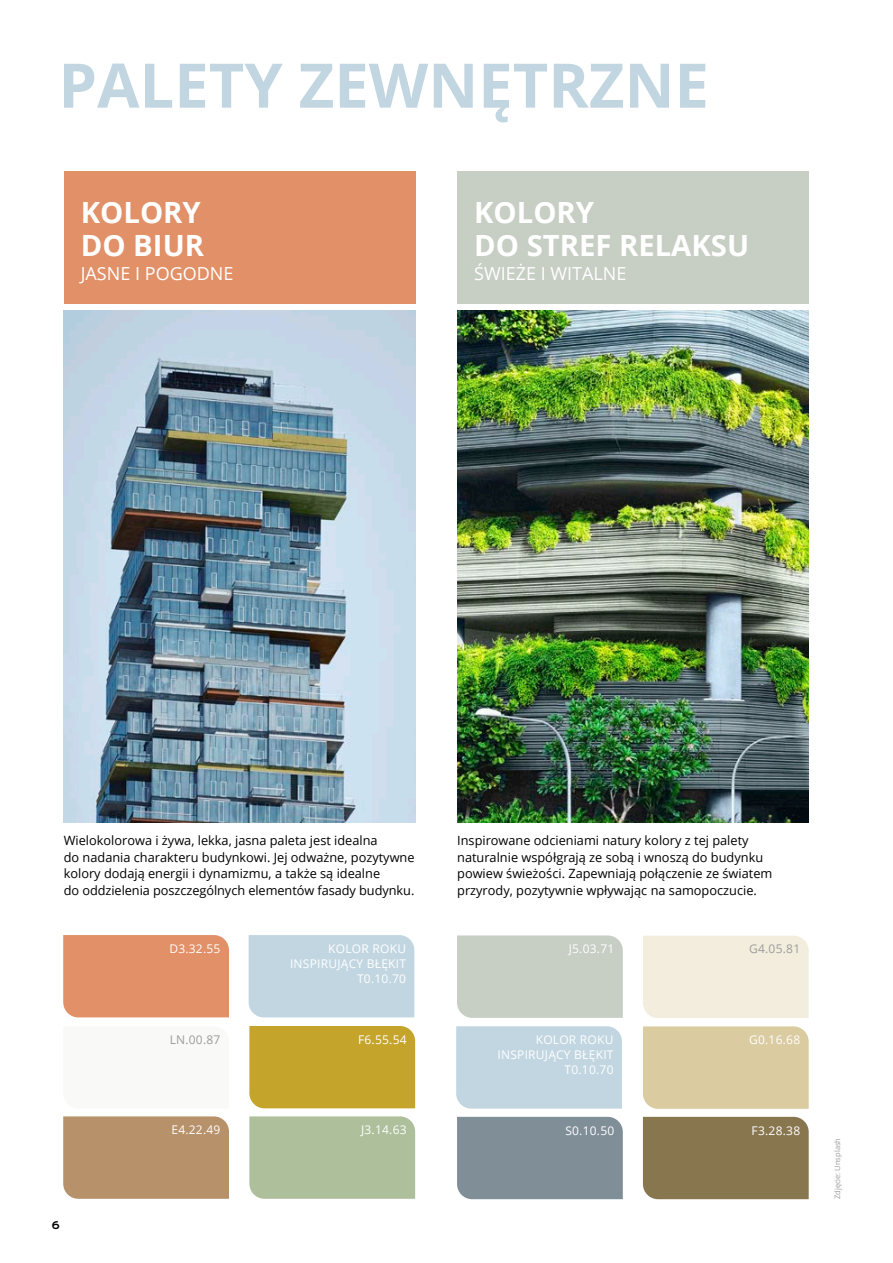
<style>
.page{position:relative;width:893px;height:1263px;background:#fff}
.page>*{position:absolute;margin:0;border:0;box-sizing:border-box;transform-origin:0 0}
.t1{font:700 61.5px "Open Sans";color:#c2d6e1}
.t2{font:700 29.25px/33px "Open Sans";color:#fff}
.t3{font:18px "Open Sans";color:#fff}
.t4{font:12.75px/16.5px "Open Sans";color:#000}
.t5{font:12px/15px "Open Sans";letter-spacing:.02em;color:#fff;text-align:right}
.t6{font:12px "Open Sans";letter-spacing:.02em;color:#9c9c9c}
.t7{font:700 12px "Colour Sans";color:#000}
.t8{font:7.5px "Open Sans";color:#9c9c9c}
</style>
<div class="page">
<div style="left:249px;top:1026px;width:166px;height:82px;background:#c5a42c"></div>
<div style="left:63px;top:1116px;width:166px;height:83px;background:#b69169"></div>
<div style="left:249px;top:1116px;width:166px;height:83px;background:#adc09b"></div>
<div style="left:249px;top:935px;width:165px;height:82px;background:#c2d6e1"></div>
<div style="left:63px;top:935px;width:166px;height:82px;background:#e19067"></div>
<div style="left:643px;top:1117px;width:166px;height:82px;background:#88764f"></div>
<div style="left:457px;top:1117px;width:166px;height:82px;background:#808e98"></div>
<div style="left:456px;top:1026px;width:166px;height:82px;background:#c2d6e1"></div>
<div style="left:643px;top:1026px;width:166px;height:83px;background:#dacba1"></div>
<div style="left:457px;top:935px;width:166px;height:83px;background:#c7cec3"></div>
<div style="left:643px;top:936px;width:166px;height:82px;background:#f2eddc"></div>
<img style="left:64px;top:310px;width:352px;height:513px">
<img style="left:457px;top:310px;width:352px;height:512px">
<div style="left:457px;top:171px;width:352px;height:133px;background:#c7cec3"></div>
<div style="left:64px;top:171px;width:352px;height:133px;background:#e19067"></div>
<p class="t1" style="left:58px;top:42px;width:652px">PALETY ZEWNĘTRZNE</p>
<p class="t2" style="left:81px;top:195px;width:125px">KOLORY<br>DO BIUR</p>
<p class="t3" style="left:81px;top:261px;width:154px">JASNE I POGODNE</p>
<p class="t2" style="left:474px;top:195px;width:276px">KOLORY<br>DO STREF RELAKSU</p>
<p class="t3" style="left:474px;top:261px;width:154px">ŚWIEŻE I WITALNE</p>
<p class="t4" style="left:64px;top:832px;width:352px">Wielokolorowa i żywa, lekka, jasna paleta jest idealna<br>do nadania charakteru budynkowi. Jej odważne, pozytywne kolory dodają energii i dynamizmu, a także są idealne<br>do oddzielenia poszczególnych elementów fasady budynku.</p>
<p class="t4" style="left:457px;top:832px;width:317px">Inspirowane odcieniami natury kolory z tej palety naturalnie współgrają ze sobą i wnoszą do budynku powiew świeżości. Zapewniają połączenie ze światem przyrody, pozytywnie wpływając na samopoczucie.</p>
<p class="t7" style="left:52px;top:1216px;width:9px">6</p>
<p class="t5" style="left:169px;top:940px;width:53px">D3.32.55</p>
<p class="t5" style="left:290px;top:940px;width:118px">KOLOR ROKU<br>INSPIRUJĄCY BŁĘKIT</p>
<p class="t5" style="left:357px;top:970px;width:51px">T0.10.70</p>
<p class="t5" style="left:569px;top:941px;width:47px">J5.03.71</p>
<p class="t6" style="left:749px;top:941px;width:53px">G4.05.81</p>
<p class="t6" style="left:170px;top:1031px;width:52px">LN.00.87</p>
<p class="t5" style="left:358px;top:1031px;width:50px">F6.55.54</p>
<p class="t5" style="left:497px;top:1031px;width:118px">KOLOR ROKU<br>INSPIRUJĄCY BŁĘKIT</p>
<p class="t5" style="left:565px;top:1061px;width:51px">T0.10.70</p>
<p class="t5" style="left:749px;top:1032px;width:53px">G0.16.68</p>
<p class="t5" style="left:171px;top:1122px;width:51px">E4.22.49</p>
<p class="t5" style="left:361px;top:1122px;width:47px">J3.14.63</p>
<p class="t5" style="left:565px;top:1122px;width:50px">S0.10.50</p>
<p class="t5" style="left:752px;top:1122px;width:50px">F3.28.38</p>
<p class="t8" style="left:832px;top:1199px;width:63px;rotate:-90deg">Zdjęcie: Unsplash</p>
</div>
